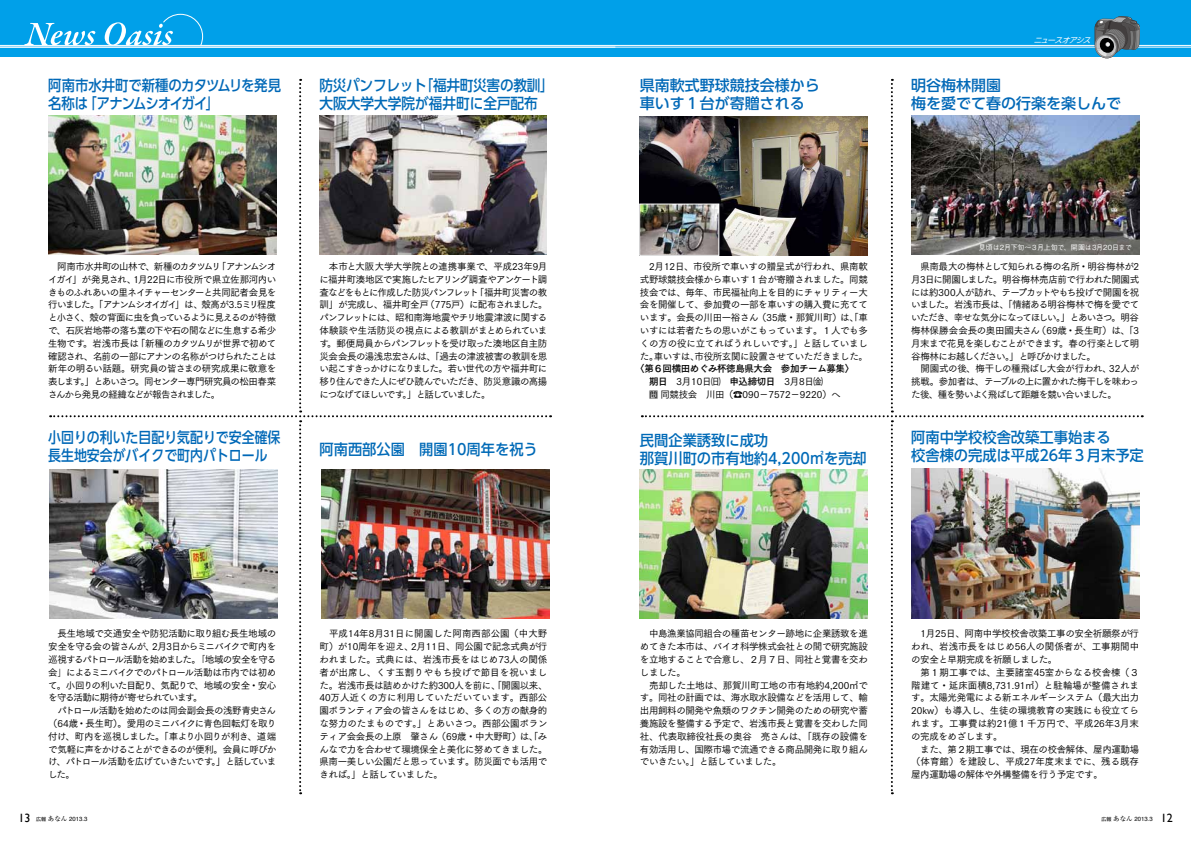
<style>
.page{position:relative;width:1191px;height:842px;background:#fff}
.page>*{position:absolute;margin:0;border:0;box-sizing:border-box;transform-origin:0 0}
.t1{font:500 15px/18px "UD Shin Go Pro";color:#006ab7;scale:.95 1}
.t2{font:500 15px/18px "UD Shin Go Pro";color:#0068b7}
.t3{font:500 15px/18px "UD Shin Go Pro";color:#0068b7;scale:.86 1}
.t4{font:500 15px/18px "UD Shin Go Pro";letter-spacing:-.05em;color:#0068b7;scale:.89 1}
.t5{font:500 15px/18px "UD Shin Go Pro";color:#006ab7;scale:.91 1}
.t6{font:500 15px "UD Shin Go Pro";letter-spacing:-.02em;color:#006ab7;scale:.91 1}
.t7{font:500 15px "UD Shin Go Pro";color:#0068b7;scale:.89 1}
.t8{font:12px "Gill Sans";color:#000}
.t9{font:9.5px/12.8px "Tsuku Go Pro M";letter-spacing:-.04em;color:#000;text-align:right}
.t10{font:9.5px/12.8px "Tsuku Go Pro M";letter-spacing:-.02em;color:#000}
.t11{font:9.5px/12.8px "Tsuku Go Pro M";letter-spacing:-.06em;color:#000;text-align:right}
.t12{font:9.5px/12.8px "Tsuku Go Pro M";letter-spacing:-.08em;color:#000}
.t13{font:9.5px/12.8px "Tsuku Go Pro M";color:#000;text-align:right}
.t14{font:9.5px/12.8px "Tsuku Go Pro M";letter-spacing:-.065em;color:#000}
.t15{font:9.5px "Tsuku Go Pro M";letter-spacing:-.085em;color:#000}
.t16{font:9.5px "Tsuku Go Pro M";letter-spacing:-.075em;color:#000}
.t17{font:9.5px/12.8px "Tsuku Go Pro M";letter-spacing:-.095em;color:#000}
.t18{font:9.5px/12.8px "Tsuku Go Pro M";letter-spacing:-.125em;color:#000}
.t19{font:9.5px "Tsuku Go Pro M";letter-spacing:-.005em;color:#000}
.t20{font:9.5px "Tsuku Go Pro M";letter-spacing:-.09em;color:#000}
.t21{font:9.5px/12.8px "Tsuku Go Pro M";letter-spacing:-.13em;color:#000}
.t22{font:9.5px "Tsuku Go Pro M";letter-spacing:-.07em;color:#000}
.t23{font:9.5px "Tsuku Go Pro B";letter-spacing:-.04em;color:#000}
.t24{font:9.5px "Tsuku Go Pro M";letter-spacing:-.1em;color:#000}
.t25{font:9.5px "Tsuku Go Pro M";letter-spacing:-.14em;color:#000}
.t26{font:9.5px "Tsuku Go Pro M";letter-spacing:-.135em;color:#000}
.t27{font:italic 7.5px "Shin Go Pr 6 N";color:#fff}
.t28{font:500 7px "Gothic BBB Pr 6 N";letter-spacing:-.02em;color:#fff}
.t29{font:6px "Helvetica";color:#000}
.t30{font:5px "UD Shin Go Pro";color:#000}
.s1{font-family:"Ryumin Pro";font-weight:500;font-size:6.5px}
.s2{font-family:"Tsuku Go Pro B"}
.s3{font-family:"Shin Go Pr 6 N";font-weight:500;font-size:9px}
</style>
<div class="page">
<div style="left:0;top:0;width:1191px;height:57px;background:#00a0e9"></div>
<svg style="left:24px;top:14px;width:179px;height:31px"></svg>
<hr style="left:0;top:47px;width:1191px;height:1px;background:#fff">
<hr style="left:0;top:45px;width:1191px;height:1px;background:#fff">
<svg style="left:1093px;top:16px;width:47px;height:43px"></svg>
<svg style="left:50px;top:79px;width:501px;height:715px"></svg>
<img style="left:319px;top:116px;width:227px;height:139px">
<img style="left:321px;top:469px;width:228px;height:150px">
<img style="left:48px;top:116px;width:228px;height:139px">
<img style="left:50px;top:469px;width:228px;height:150px">
<img style="left:639px;top:79px;width:503px;height:715px">
<h1 class="t4" style="left:83px;top:76px;width:223px;text-indent:-35px">阿南市水井町で新種のカタツムリを発見「アナンムシオイガイ「</h1>
<h1 class="t7" style="left:48px;top:91px;width:46px">名称は</h1>
<h1 class="t5" style="left:319px;top:76px;width:242px">防災パンフレット<br>大阪大学大学院が福井町に全戸配布</h1>
<h1 class="t6" style="left:420px;top:73px;width:149px">「福井町災害の教訓「</h1>
<p class="t9" style="left:217px;top:259px;width:61px">「アナンムシオ</p>
<p class="t14" style="left:134px;top:259px;width:144px;text-indent:-85px">　阿南市水井町の山林で、新種のカタツムリ<br>月1 22日に市役所で県立佐那河内い</p>
<p class="t9" style="left:48px;top:272px;width:27px">イガイ</p>
<p class="t15" style="left:48px;top:284px;width:229px">きものふれあいの里ネイチャーセンターと共同記者会見を</p>
<p class="t15" style="left:175px;top:297px;width:103px">」は、殻高が3.5ミリ程度</p>
<p class="t9" style="left:72px;top:272px;width:65px">」が発見され、</p>
<p class="t21" style="left:81px;top:297px;width:197px;text-indent:-32px">行いました。「アナンムシオイガイ<br>、殻の背面に虫を負っているように見えるのが特徴</p>
<p class="t9" style="left:48px;top:310px;width:35px">と小さく</p>
<p class="t16" style="left:48px;top:323px;width:229px">で、石灰岩地帯の落ち葉の下や石の間などに生息する希少</p>
<p class="t20" style="left:136px;top:335px;width:142px">「新種のカタツムリが世界で初めて</p>
<p class="t9" style="left:48px;top:336px;width:38px">生物です</p>
<p class="t15" style="left:48px;top:348px;width:229px">確認され、名前の一部にアナンの名称がつけられたことは</p>
<p class="t9" style="left:48px;top:361px;width:229px">新年の明るい話題。研究員の皆さまの研究成果に敬意を</p>
<p class="t15" style="left:80px;top:374px;width:197px">。」とあいさつ。同センター専門研究員の松田春菜</p>
<p class="t9" style="left:83px;top:336px;width:57px">。岩浅市長は</p>
<p class="t18" style="left:48px;top:374px;width:174px">表します<br>さんから発見の経緯などが報告されました。</p>
<h1 class="t3" style="left:48px;top:428px;width:271px">小回りの利いた目配り気配りで安全確保長生地安会がバイクで町内パトロール</h1>
<p class="t9" style="left:319px;top:259px;width:229px">　本市と大阪大学大学院との連携事業で、平成23年月9に福井町湊地区で実施したヒアリング調査やアンケート調「福井町災害の教</p>
<p class="t18" style="left:425px;top:285px;width:124px;text-indent:-106px">査などをもとに作成した防災パンフレット<br>（775戸）に配布されました。</p>
<p class="t9" style="left:319px;top:297px;width:111px">訓」が完成し、福井町全戸</p>
<p class="t22" style="left:319px;top:310px;width:229px">パンフレットには、昭和南海地震やチリ地震津波に関する</p>
<p class="t9" style="left:319px;top:323px;width:229px">体験談や生活防災の視点による教訓がまとめられていま</p>
<p class="t16" style="left:327px;top:335px;width:222px">。郵便局員からパンフレットを受け取った湊地区自主防</p>
<p class="t9" style="left:319px;top:336px;width:11px">す</p>
<p class="t9" style="left:319px;top:349px;width:229px">災会会長の湯浅忠宏さんは、「過去の津波被害の教訓を思</p>
<p class="t12" style="left:319px;top:361px;width:229px">い起こすきっかけになりました。若い世代の方や福井町に</p>
<p class="t14" style="left:319px;top:374px;width:229px">移り住んできた人にぜひ読んでいただき、防災意識の高揚</p>
<p class="t25" style="left:402px;top:387px;width:90px">。」と話していました。</p>
<p class="t26" style="left:319px;top:387px;width:86px">につなげてほしいです</p>
<h1 class="t1" style="left:319px;top:440px;width:231px">阿南西部公園　開園10周年を祝う</h1>
<p class="t9" style="left:48px;top:626px;width:229px">　長生地域で交通安全や防犯活動に取り組む長生地域の月2 3日からミニバイクで町内を</p>
<p class="t12" style="left:48px;top:639px;width:108px">安全を守る会の皆さんが、</p>
<p class="t20" style="left:48px;top:652px;width:229px">巡視するパトロール活動を始めました。｢地域の安全を守る</p>
<p class="t16" style="left:48px;top:664px;width:229px">会｣によるミニバイクでのパトロール活動は市内では初め</p>
<p class="t9" style="left:151px;top:678px;width:126px">、気配りで、地域の安全・安心</p>
<p class="t17" style="left:48px;top:678px;width:106px">て。小回りの利いた目配り</p>
<p class="t24" style="left:48px;top:690px;width:148px">を守る活動に期待が寄せられています</p>
<p class="t12" style="left:48px;top:703px;width:229px">　パトロール活動を始めたのは同会副会長の浅野青史さん</p>
<p class="t11" style="left:48px;top:716px;width:230px">（64歳・長生町）。愛用のミニバイクに青色回転灯を取り</p>
<p class="t14" style="left:48px;top:729px;width:229px">付け、町内を巡視しました。「車より小回りが利き、道端</p>
<p class="t12" style="left:48px;top:742px;width:229px">で気軽に声をかけることができるのが便利。会員に呼びか</p>
<p class="t9" style="left:212px;top:754px;width:66px">。」と話していま</p>
<p class="t9" style="left:193px;top:690px;width:11px">。</p>
<p class="t17" style="left:48px;top:754px;width:167px">け、パトロール活動を広げていきたいですした。</p>
<p class="t8" style="left:19px;top:811px;width:13px">13</p>
<p class="t29" style="left:48px;top:814px;width:41px"><span class="s1">あなん</span> 2013.3</p>
<p class="t30" style="left:36px;top:815px;width:11px">広報</p>
<p class="t13" style="left:319px;top:626px;width:229px">　平成14年月8 31日に開園した阿南西部公園（中大野月2 11日、同公園で記念式典が行</p>
<p class="t9" style="left:319px;top:639px;width:96px">町）が10周年を迎え、</p>
<p class="t19" style="left:319px;top:652px;width:229px">われました。式典には、岩浅市長をはじめ73人の関係</p>
<p class="t13" style="left:319px;top:665px;width:229px">者が出席し、くす玉割りやもち投げで節目を祝いまし</p>
<p class="t9" style="left:319px;top:678px;width:230px">た。岩浅市長は詰めかけた約300人を前に、「開園以来、</p>
<p class="t19" style="left:319px;top:690px;width:229px">40万人近くの方に利用していただいています。西部公</p>
<p class="t9" style="left:319px;top:703px;width:229px">園ボランティア会の皆さんをはじめ、多くの方の献身的</p>
<p class="t10" style="left:319px;top:716px;width:229px">な努力のたまものです。」とあいさつ。西部公園ボラン</p>
<p class="t9" style="left:520px;top:729px;width:29px">は、「み</p>
<p class="t9" style="left:437px;top:729px;width:86px">（69歳・中大野町）</p>
<p class="t9" style="left:319px;top:729px;width:230px;text-align:left">ティア会会長の上原　肇さん<br>んなで力を合わせて環境保全と美化に努めてきました。県南一美しい公園だと思っています。防災面でも活用できれば。」と話していました。</p>
<h1 class="t2" style="left:640px;top:76px;width:181px">県南軟式野球競技会様から車いす１台が寄贈される</h1>
<p class="t27" style="left:1033px;top:34px;width:62px">ニュースオアシス</p>
<h1 class="t2" style="left:911px;top:76px;width:212px">明谷梅林開園<br>梅を愛でて春の行楽を楽しんで</h1>
<p class="t9" style="left:640px;top:259px;width:229px">　月2 12日、市役所で車いすの贈呈式が行われ、県南軟式野球競技会様から車いす１台が寄贈されました。同競技会では、毎年、市民福祉向上を目的にチャリティー大会を開催して、参加費の一部を車いすの購入費に充てては、「車</p>
<p class="t9" style="left:757px;top:310px;width:86px">（35歳・那賀川町）</p>
<p class="t9" style="left:640px;top:310px;width:230px;text-align:left">います。会長の川田一裕さん<br>いすには若者たちの思いがこもっています。１人でも多くの方の役に立てればうれしいです。」と話していました車いすは市役所玄関に設置させていただきました。</p>
<p class="t9" style="left:690px;top:349px;width:11px">、</p>
<p class="t9" style="left:649px;top:349px;width:11px">。</p>
<p class="t23" style="left:635px;top:361px;width:221px">〈第６回横田めぐみ杯徳島県大会　参加チーム募集〈</p>
<p class="t13" style="left:649px;top:374px;width:193px;text-align:left"><span class="s2">期日</span>　月3 10日㈰　<span class="s2">申込締切日</span>　月3 8日㈮<br><span class="s3">問</span>同競技会　川田（☎090−7572−9220）へ</p>
<h1 class="t1" style="left:640px;top:431px;width:240px">民間企業誘致に成功<br>那賀川町の市有地約4,200㎡を売却</h1>
<p class="t28" style="left:978px;top:242px;width:155px">見頃は2月下旬～３月上旬で、開園は3月20日まで</p>
<p class="t11" style="left:911px;top:259px;width:229px">　県南最大の梅林として知られる梅の名所・明谷梅林が2月3日に開園しました。明谷梅林売店前で行われた開園式には約300人が訪れ、テープカットやもち投げで開園を祝いました。岩浅市長は、「情緒ある明谷梅林で梅を愛でていただき、幸せな気分になってほしい。」とあいさつ。明谷（69歳・長生町）は」、 3</p>
<p class="t9" style="left:911px;top:323px;width:130px">梅林保勝会会長の奥田國夫さん</p>
<p class="t9" style="left:1059px;top:336px;width:82px">。春の行楽として明</p>
<p class="t17" style="left:911px;top:336px;width:186px">月末まで花見を楽しむことができます<br>谷梅林にお越しください。」と呼びかけました。</p>
<p class="t12" style="left:911px;top:361px;width:229px">　開園式の後、梅干しの種飛ばし大会が行われ、<br>挑戦。参加者は、テーブルの上に置かれた梅干しを味わった後、種を勢いよく飛ばして距離を競い合いました。</p>
<p class="t9" style="left:1109px;top:361px;width:32px">32人が</p>
<h1 class="t1" style="left:911px;top:428px;width:246px">阿南中学校校舎改築工事始まる<br>校舎棟の完成は平成26年３月末予定</h1>
<p class="t9" style="left:640px;top:626px;width:229px;text-align:left">　中島漁業協同組合の種苗センター跡地に企業誘致を進めてきた本市は、バイオ科学株式会社との間で研究施設を立地することで合意し、２月７日、同社と覚書を交わしました。<br>　売却した土地は、那賀川町工地の市有地約4,200㎡です。同社の計画では、海水取水設備などを活用して、輸出用飼料の開発や魚類のワクチン開発のための研究や蓄養施設を整備する予定で、岩浅市長と覚書を交わした同社、代表取締役社長の奥谷　亮さんは、「既存の設備を有効活用し、国際市場で流通できる商品開発に取り組んでいきたい。」と話していました。</p>
<p class="t10" style="left:911px;top:626px;width:230px">　月1 25日、阿南中学校校舎改築工事の安全祈願祭が行われ、岩浅市長をはじめ56人の関係者が、工事期間中の安全と早期完成を祈願しました。<br>　第１期工事では、主要諸室45室からなる校舎棟)３階建て・延床面積8,731.91㎡）と駐輪場が整備されます。太陽光発電による新エネルギーシステム（最大出力<br>20kw）も導入し、生徒の環境教育の実践にも役立てられます。工事費は約21億１千万円で、平成26年3月末の完成をめざします。<br>　また、第２期工事では、現在の校舎解体、屋内運動場（体育館）を建設し、平成27年度末までに、残る既存屋内運動場の解体や外構整備を行う予定です。</p>
<p class="t29" style="left:1113px;top:814px;width:41px"><span class="s1">あなん</span> 2013.3</p>
<p class="t30" style="left:1101px;top:815px;width:11px">広報</p>
<p class="t8" style="left:1160px;top:811px;width:13px">12</p>
</div>
